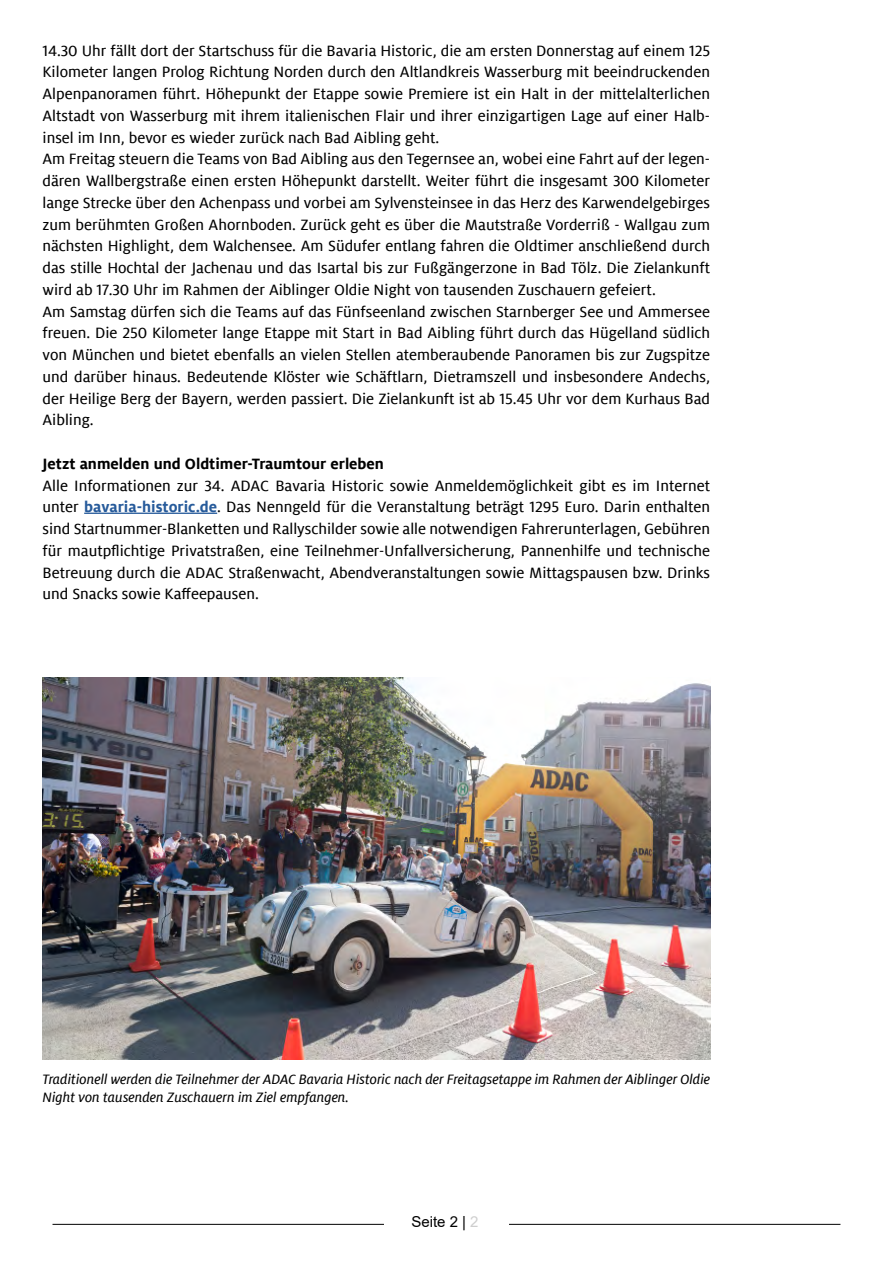
<style>
.page{position:relative;width:893px;height:1263px;background:#fff}
.page>*{position:absolute;margin:0;border:0;box-sizing:border-box;transform-origin:0 0}
.t1{font:16.5px/21.8px "Milo ADAC Text";color:#000}
.t2{font:700 16.5px "Milo ADAC";color:#000}
.t3{font:italic 15px/18px "Milo ADAC Text";color:#000}
.t4{font:15px "Arial";color:#000}
.s1{font-family:"Milo ADAC";font-weight:700;color:#275b9b}
.s2{color:#cecece}
</style>
<div class="page">
<hr style="left:53px;top:1224px;width:331px;height:1px;background:#000">
<hr style="left:509px;top:1224px;width:331px;height:1px;background:#000">
<hr style="left:84px;top:513px;width:133px;height:1px;background:#275b9b">
<img style="left:43px;top:677px;width:667px;height:382px">
<p class="t1" style="left:43px;top:40px;width:669px">14.30 Uhr fällt dort der Startschuss für die Bavaria Historic, die am ersten Donnerstag auf einem 125<br>Kilometer langen Prolog Richtung Norden durch den Altlandkreis Wasserburg mit beeindruckenden Alpenpanoramen führt. Höhepunkt der Etappe sowie Premiere ist ein Halt in der mittelalterlichen Altstadt von Wasserburg mit ihrem italienischen Flair und ihrer einzigartigen Lage auf einer Halb&shy;insel im Inn, bevor es wieder zurück nach Bad Aibling geht.<br>Am Freitag steuern die Teams von Bad Aibling aus den Tegernsee an, wobei eine Fahrt auf der legen&shy;dären Wallbergstraße einen ersten Höhepunkt darstellt. Weiter führt die insgesamt 300 Kilometer lange Strecke über den Achenpass und vorbei am Sylvensteinsee in das Herz des Karwendelgebirges zum berühmten Großen Ahornboden. Zurück geht es über die Mautstraße Vorderriß - Wallgau zum nächsten Highlight, dem Walchensee. Am Südufer entlang fahren die Oldtimer anschließend durch das stille Hochtal der Jachenau und das Isartal bis zur Fußgängerzone in Bad Tölz. Die Zielankunft wird ab 17.30 Uhr im Rahmen der Aiblinger Oldie Night von tausenden Zuschauern gefeiert.<br>Am Samstag dürfen sich die Teams auf das Fünfseenland zwischen Starnberger See und Ammersee freuen. Die 250 Kilometer lange Etappe mit Start in Bad Aibling führt durch das Hügelland südlich von München und bietet ebenfalls an vielen Stellen atemberaubende Panoramen bis zur Zugspitze und darüber hinaus. Bedeutende Klöster wie Schäftlarn, Dietramszell und insbesondere Andechs, der Heilige Berg der Bayern, werden passiert. Die Zielankunft ist ab 15.45 Uhr vor dem Kurhaus Bad Aibling.</p>
<p class="t2" style="left:43px;top:454px;width:343px">Jetzt anmelden und Oldtimer-Traumtour erleben</p>
<p class="t1" style="left:43px;top:475px;width:669px;text-align:justify">Alle Informationen zur 34. ADAC Bavaria Historic sowie Anmeldemöglichkeit gibt es im Internet unter <span class="s1">bavaria-historic.de</span>. Das Nenngeld für die Veranstaltung beträgt 1295 Euro. Darin enthalten sind Startnummer-Blanketten und Rallyschilder sowie alle notwendigen Fahrerunterlagen, Gebühren für mautpflichtige Privatstraßen, eine Teilnehmer-Unfallversicherung, Pannenhilfe und technische Betreuung durch die ADAC Straßenwacht, Abendveranstaltungen sowie Mittagspausen bzw. Drinks und Snacks sowie Kaffeepausen.</p>
<p class="t3" style="left:43px;top:1070px;width:669px">Traditionell werden die Teilnehmer der ADAC Bavaria Historic nach der Freitagsetappe im Rahmen der Aiblinger Oldie<br>Night von tausenden Zuschauern im Ziel empfangen.</p>
<p class="t4" style="left:411px;top:1211px;width:69px">Seite 2 | <span class="s2">2</span></p>
</div>
